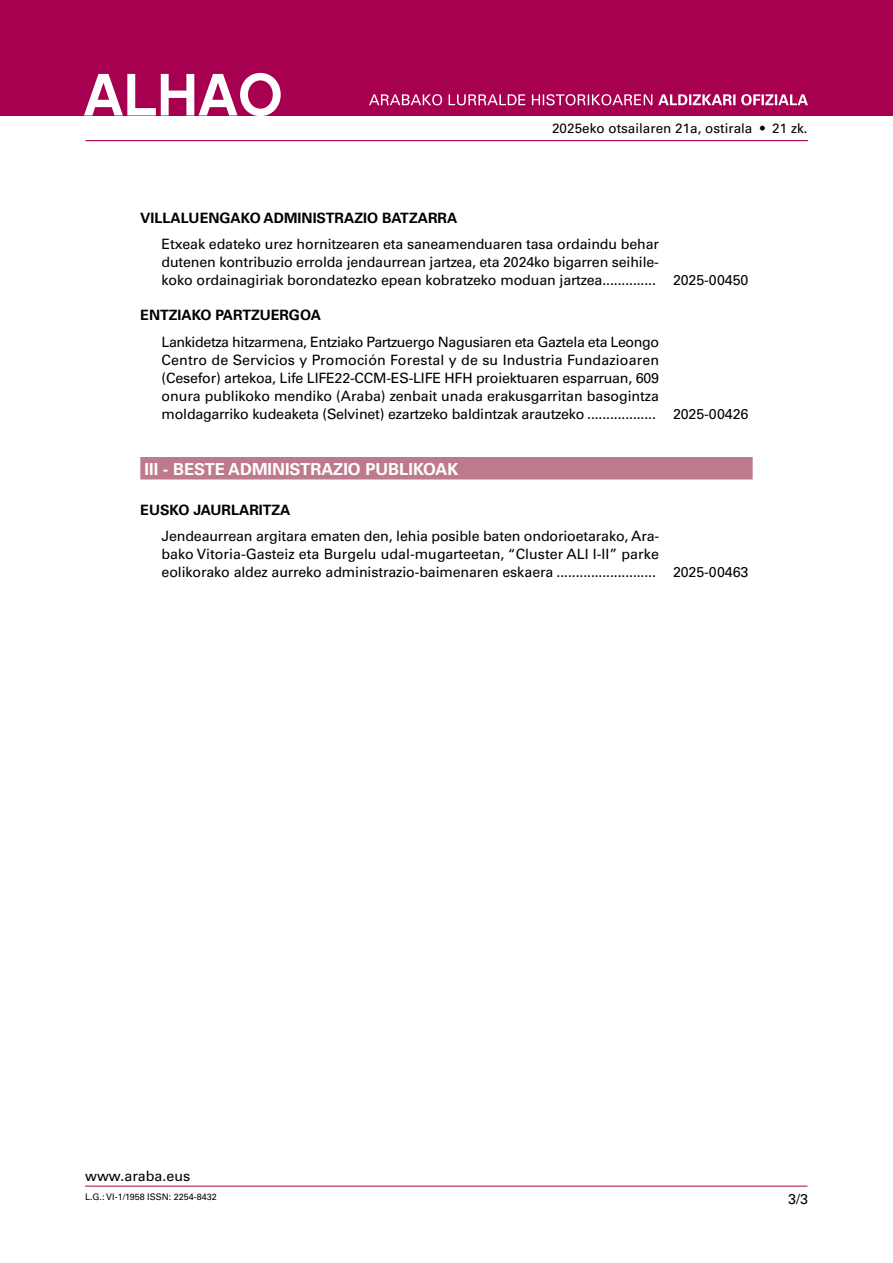
<style>
.page{position:relative;width:893px;height:1263px;background:#fff}
.page>*{position:absolute;margin:0;border:0;box-sizing:border-box;transform-origin:0 0}
.t1{font:700 16.5px "Univers LT Std";color:#fff}
.t2{font:14.25px/18px "Univers LT Std";letter-spacing:-.01em;color:#000}
.t3{font:700 14.25px "Univers LT Std";color:#000}
.t4{font:13.5px "Univers LT Std";color:#000}
.t5{font:9px "Univers LT Std";color:#000}
</style>
<div class="page">
<div style="left:0;top:0;width:893px;height:115px;background:#a80050"></div>
<hr style="left:85px;top:140px;width:723px;height:1px;background:#a80050">
<svg style="left:84px;top:73px;width:197px;height:43px"></svg>
<svg style="left:369px;top:94px;width:439px;height:11px"></svg>
<hr style="left:85px;top:1186px;width:722px;height:1px;background:#a80050">
<div style="left:140px;top:457px;width:613px;height:22px;background:#bd7a8d"></div>
<p class="t4" style="left:552px;top:121px;width:257px">2025eko otsailaren 21a, ostirala • 21 zk.</p>
<p class="t3" style="left:140px;top:210px;width:318px">VILLALUENGAKO ADMINISTRAZIO BATZARRA</p>
<p class="t2" style="left:162px;top:235px;width:588px">Etxeak edateko urez hornitzearen eta saneamenduaren tasa ordaindu behar<br>dutenen kontribuzio errolda jendaurrean jartzea, eta 2024ko bigarren seihile-<br>koko ordainagiriak borondatezko epean kobratzeko moduan jartzea.............. 2025-00450</p>
<p class="t3" style="left:140px;top:307px;width:182px">ENTZIAKO PARTZUERGOA</p>
<p class="t2" style="left:162px;top:333px;width:588px">Lankidetza hitzarmena, Entziako Partzuergo Nagusiaren eta Gaztela eta Leongo<br>Centro de Servicios y Promoción Forestal y de su Industria Fundazioaren<br>(Cesefor) artekoa, Life LIFE22-CCM-ES-LIFE HFH proiektuaren esparruan, 609<br>onura publikoko mendiko (Araba) zenbait unada erakusgarritan basogintza moldagarriko kudeaketa (Selvinet) ezartzeko baldintzak arautzeko .................. 2025-00426</p>
<p class="t1" style="left:145px;top:460px;width:315px">III - BESTE ADMINISTRAZIO PUBLIKOAK</p>
<p class="t3" style="left:140px;top:501px;width:152px">EUSKO JAURLARITZA</p>
<p class="t2" style="left:162px;top:527px;width:588px">Jendeaurrean argitara ematen den, lehia posible baten ondorioetarako, Ara-<br>bako Vitoria-Gasteiz eta Burgelu udal-mugarteetan, “Cluster ALI I-II” parke<br>eolikorako aldez aurreko administrazio-baimenaren eskaera .......................... 2025-00463</p>
<p class="t2" style="left:85px;top:1167px;width:107px">www.araba.eus</p>
<p class="t5" style="left:85px;top:1192px;width:133px">L.G.: VI-1/1958 ISSN: 2254-8432</p>
<p class="t2" style="left:788px;top:1190px;width:21px">3/3</p>
</div>
